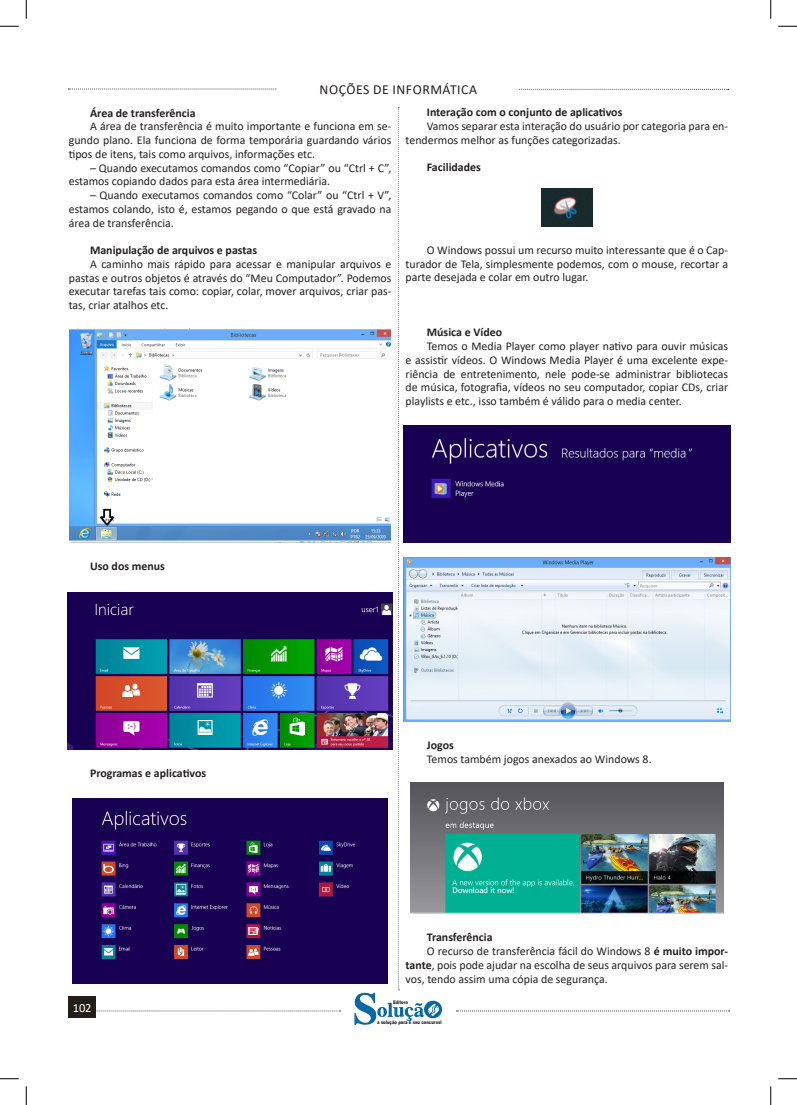
<style>
.page{position:relative;width:797px;height:1105px;background:#fff}
.page>*{position:absolute;margin:0;border:0;box-sizing:border-box;transform-origin:0 0}
.t1{font:13.75px "Calibri";letter-spacing:.04em;color:#231f20}
.t2{font:12.5px "Calibri";letter-spacing:-.02em;color:#fff}
.t3{font:11.88px/13.8px "Calibri";color:#231f20;text-align:justify}
.TITULO_DE_LEI{font:700 11.88px "Calibri";color:#231f20}
.t4{font:900 5px "Arial";color:#231f20;scale:.76 1}
.s1{font-weight:700}
</style>
<div class="page">
<svg style="left:96px;top:1011px;width:244px;height:1px"></svg>
<svg style="left:68px;top:89px;width:209px;height:1px"></svg>
<svg style="left:519px;top:89px;width:209px;height:1px"></svg>
<svg style="left:456px;top:1011px;width:273px;height:1px"></svg>
<div style="left:68px;top:996px;width:28px;height:22px;background:#241e1b"></div>
<svg style="left:354px;top:107px;width:88px;height:919px"></svg>
<img style="left:70px;top:328px;width:320px;height:215px">
<img style="left:68px;top:592px;width:324px;height:157px">
<img style="left:72px;top:799px;width:316px;height:184px">
<img style="left:541px;top:188px;width:51px;height:38px">
<div style="left:403px;top:425px;width:327px;height:118px;background:#180052"></div>
<img style="left:404px;top:557px;width:326px;height:164px">
<img style="left:410px;top:782px;width:313px;height:132px">
<svg style="left:0;top:25px;width:19px;height:2px"></svg>
<svg style="left:778px;top:25px;width:19px;height:2px"></svg>
<svg style="left:0;top:1078px;width:19px;height:1px"></svg>
<svg style="left:778px;top:1078px;width:19px;height:1px"></svg>
<svg style="left:25px;top:0;width:2px;height:19px"></svg>
<svg style="left:25px;top:1086px;width:2px;height:19px"></svg>
<svg style="left:770px;top:0;width:1px;height:19px"></svg>
<svg style="left:770px;top:1086px;width:1px;height:19px"></svg>
<p class="t1" style="left:319px;top:80px;width:159px">NOÇÕES DE INFORMÁTICA</p>
<p class="TITULO_DE_LEI" style="left:90px;top:104px;width:107px">Área de transferência</p>
<p class="t3" style="left:69px;top:119px;width:324px;text-indent:21px">A área de transferência é muito importante e funciona em se&shy;gundo plano. Ela funciona de forma temporária guardando vários tipos de itens, tais como arquivos, informações etc.</p>
<p class="t3" style="left:69px;top:161px;width:324px;text-indent:21px">– Quando executamos comandos como “Copiar” ou “Ctrl + C”, estamos copiando dados para esta área intermediária.</p>
<p class="t3" style="left:69px;top:188px;width:324px;text-indent:21px">– Quando executamos comandos como “Colar” ou “Ctrl + V”, estamos colando, isto é, estamos pegando o que está gravado na área de transferência.</p>
<p class="TITULO_DE_LEI" style="left:90px;top:242px;width:168px">Manipulação de arquivos e pastas</p>
<p class="t3" style="left:69px;top:257px;width:324px;text-indent:21px">A caminho mais rápido para acessar e manipular arquivos e pastas e outros objetos é através do “Meu Computador”. Podemos executar tarefas tais como: copiar, colar, mover arquivos, criar pas&shy;tas, criar atalhos etc.</p>
<p class="TITULO_DE_LEI" style="left:427px;top:104px;width:197px">Interação com o conjunto de aplicativos</p>
<p class="t3" style="left:405px;top:119px;width:324px;text-indent:21px">Vamos separar esta interação do usuário por categoria para en&shy;tendermos melhor as funções categorizadas.</p>
<p class="TITULO_DE_LEI" style="left:427px;top:159px;width:56px">Facilidades</p>
<p class="t3" style="left:405px;top:243px;width:324px;text-indent:21px">O Windows possui um recurso muito interessante que é o Cap&shy;turador de Tela, simplesmente podemos, com o mouse, recortar a parte desejada e colar em outro lugar.</p>
<p class="TITULO_DE_LEI" style="left:427px;top:324px;width:77px">Música e Vídeo</p>
<p class="t3" style="left:405px;top:339px;width:324px;text-indent:21px">Temos o Media Player como player nativo para ouvir músicas e assistir vídeos. O Windows Media Player é uma excelente expe&shy;riência de entretenimento, nele pode-se administrar bibliotecas de música, fotografia, vídeos no seu computador, copiar CDs, criar playlists e etc., isso também é válido para o media center.</p>
<p class="TITULO_DE_LEI" style="left:90px;top:558px;width:76px">Uso dos menus</p>
<p class="TITULO_DE_LEI" style="left:90px;top:764px;width:118px">Programas e aplicativos</p>
<p class="TITULO_DE_LEI" style="left:427px;top:737px;width:28px">Jogos</p>
<p class="t3" style="left:427px;top:751px;width:226px">Temos também jogos anexados ao Windows 8.</p>
<p class="TITULO_DE_LEI" style="left:427px;top:929px;width:67px">Transferência</p>
<p class="t3" style="left:405px;top:944px;width:324px;text-indent:21px">O recurso de transferência fácil do Windows 8 <span class="s1">é muito impor&shy;tante</span>, pois pode ajudar na escolha de seus arquivos para serem sal&shy;vos, tendo assim uma cópia de segurança.</p>
<p class="t2" style="left:73px;top:999px;width:20px">102</p>
<p class="t2" style="left:70px;top:1002px;width:20px">102</p>
<p class="t4" style="left:393px;top:999px;width:21px">Editora</p>
<p class="t4" style="left:377px;top:1019px;width:86px">a solução para o seu concurso!</p>
</div>
